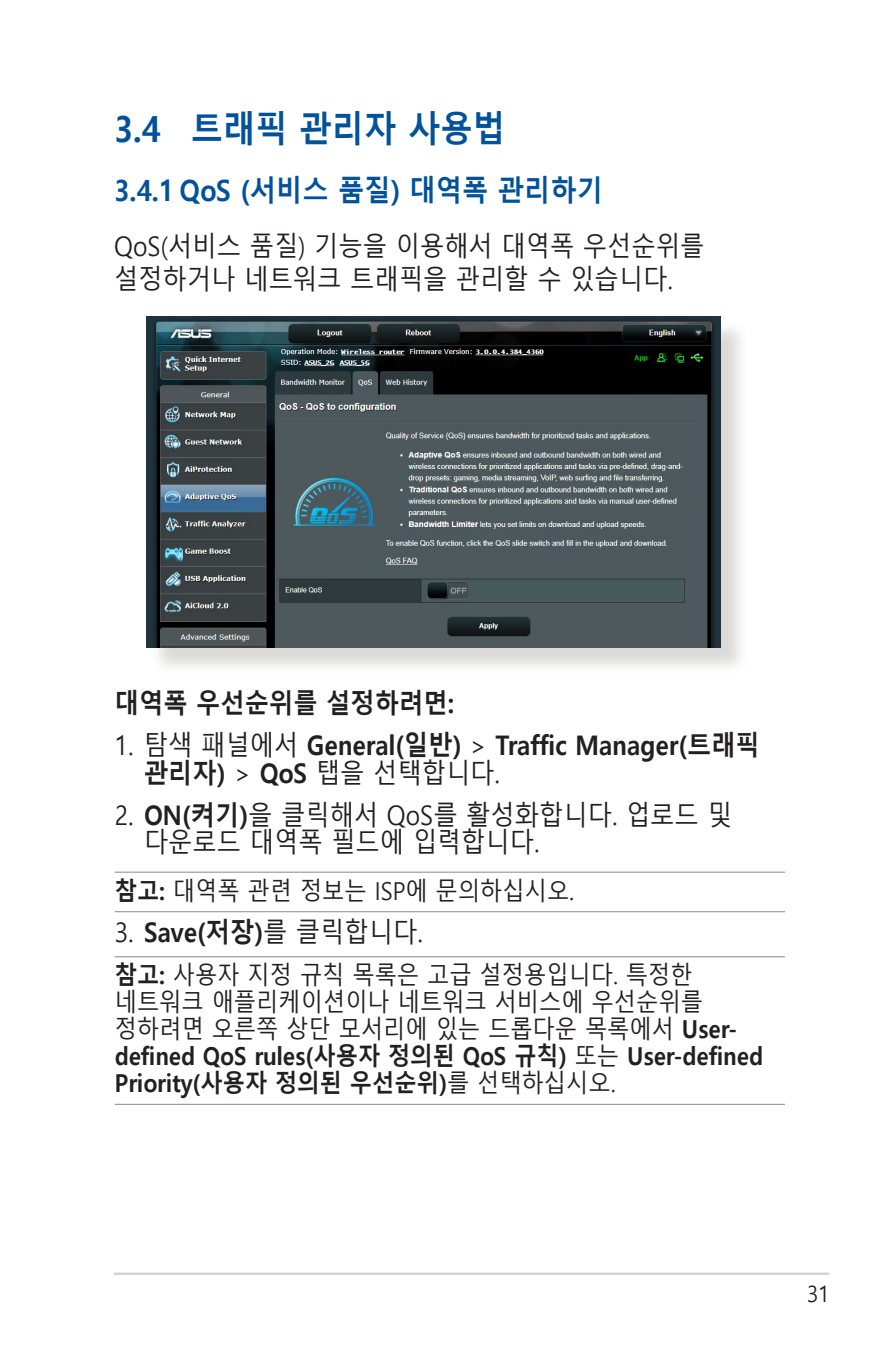
<style>
.page{position:relative;width:893px;height:1346px;background:#fff}
.page>*{position:absolute;margin:0;border:0;box-sizing:border-box;transform-origin:0 0}
.WL_Header_1{font:700 36px "Malgun Gothic";color:#01529a;scale:.9 1}
.WL_Header_2{font:700 29.25px "Malgun Gothic";color:#01529a;scale:.9 1}
.WL_Body_Text_-_List{font:27px/27px "Malgun Gothic";color:#231f20;scale:.9 1}
.WL_Body_Text_-_List-2{font:700 27px/27px "Malgun Gothic";color:#231f20;scale:.9 1}
.WL_Body_Text{font:27px/32.4px "Malgun Gothic";color:#231f20;scale:.9 1}
.WL_Body_Text_-_List_Bold{font:700 27px "Malgun Gothic";color:#231f20;scale:.9 1}
.WL_Message{font:24.75px/27px "Malgun Gothic";color:#231f20;scale:.9 1}
.t1{font:22.5px "Malgun Gothic";color:#231f20;scale:.9 1}
.s1{font-weight:400}
.s2{font-weight:700}
</style>
<div class="page">
<hr style="left:114px;top:1272px;width:715px;height:3px;background:#d1d2d4">
<hr style="left:115px;top:871px;width:670px;height:2px;background:#939598">
<hr style="left:115px;top:911px;width:670px;height:1px;background:#939598">
<hr style="left:115px;top:956px;width:670px;height:1px;background:#939598">
<hr style="left:115px;top:1104px;width:670px;height:1px;background:#939598">
<div style="left:150px;top:319px;width:599px;height:356px;background:#cfcecb;opacity:.75"></div>
<img style="left:147px;top:316px;width:574px;height:331px">
<p class="WL_Header_1" style="left:114px;top:108px;width:436px">3.4 트래픽 관리자 사용법</p>
<p class="WL_Header_2" style="left:114px;top:173px;width:545px">3.4.1 QoS (서비스 품질) 대역폭 관리하기</p>
<p class="WL_Body_Text" style="left:114px;top:231px;width:657px">QoS(서비스 품질) 기능을 이용해서 대역폭 우선순위를 설정하거나 네트워크 트래픽을 관리할 수 있습니다.</p>
<p class="WL_Body_Text_-_List_Bold" style="left:115px;top:687px;width:379px">대역폭 우선순위를 설정하려면:</p>
<p class="WL_Body_Text_-_List-2" style="left:144px;top:732px;width:686px;text-indent:-29px"><span class="s1">1. 탐색 패널에서</span> General(일반) <span class="s1">&gt;</span> Traffic Manager(트래픽 관리자) <span class="s1">&gt;</span> QoS <span class="s1">탭을 선택합니다.</span></p>
<p class="WL_Body_Text_-_List" style="left:144px;top:802px;width:654px;text-indent:-29px">2. <span class="s2">ON(켜기)</span>을 클릭해서 QoS를 활성화합니다. 업로드 및 다운로드 대역폭 필드에 입력합니다.</p>
<p class="WL_Message" style="left:115px;top:877px;width:512px"><span class="s2">참고:</span> 대역폭 관련 정보는 ISP에 문의하십시오.</p>
<p class="WL_Body_Text_-_List" style="left:115px;top:919px;width:344px">3. <span class="s2">Save(저장)</span>를 클릭합니다.</p>
<p class="WL_Message" style="left:115px;top:962px;width:722px"><span class="s2">참고:</span> 사용자 지정 규칙 목록은 고급 설정용입니다. 특정한 네트워크 애플리케이션이나 네트워크 서비스에 우선순위를 정하려면 오른쪽 상단 모서리에 있는 드롭다운 목록에서 <span class="s2">User&shy;defined QoS rules(사용자 정의된 QoS 규칙)</span> 또는 <span class="s2">User-defined Priority(사용자 정의된 우선순위)</span>를 선택하십시오.</p>
<p class="t1" style="left:807px;top:1281px;width:26px">31</p>
</div>
